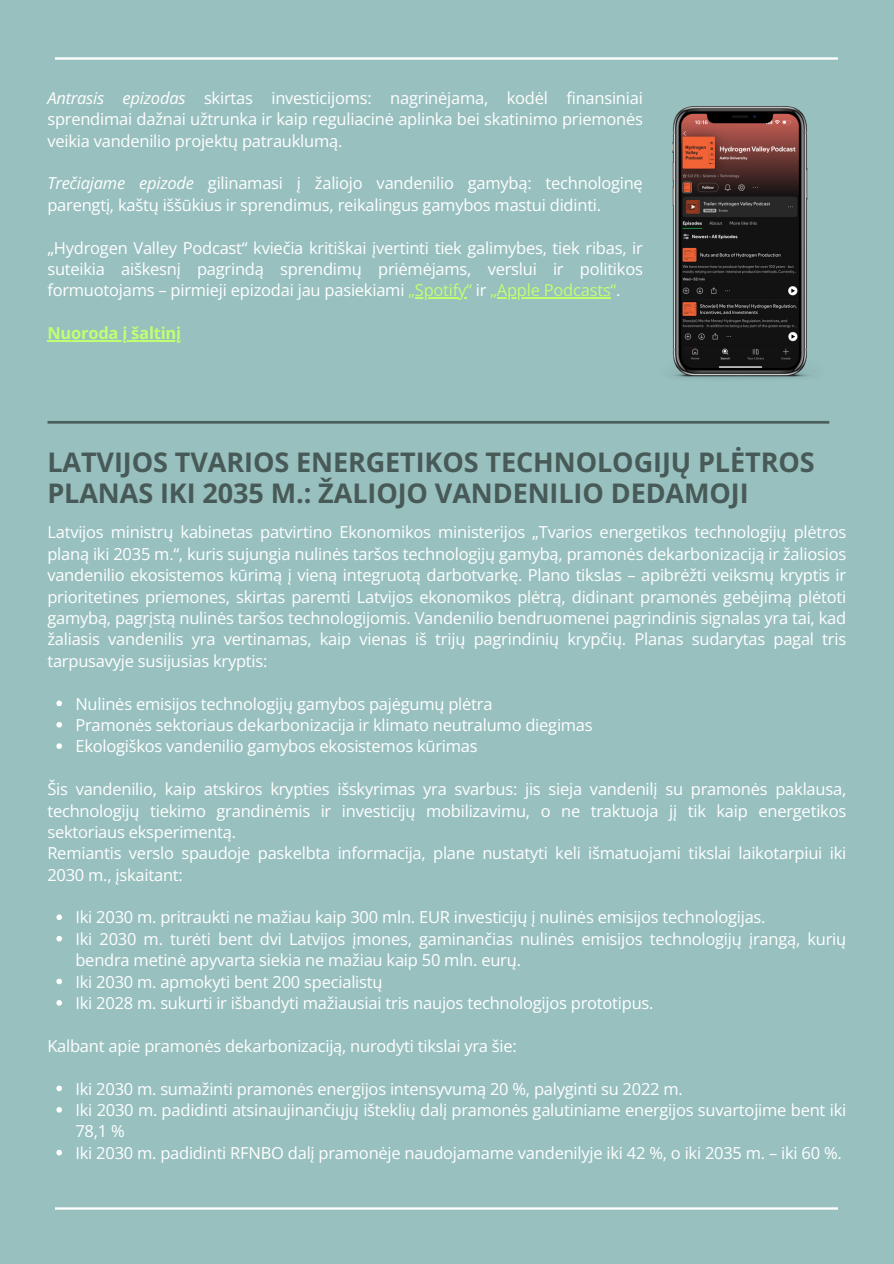
<style>
.page{position:relative;width:894px;height:1264px;background:#fff}
.page>*{position:absolute;margin:0;border:0;box-sizing:border-box;transform-origin:0 0}
.t1{font:700 27px/31.5px "Open Sans";letter-spacing:-.005em;color:#485a57}
.t2{font:16.5px/21.5px "Open Sans";letter-spacing:-.015em;color:#fff}
.t3{font:700 16.5px "Open Sans";letter-spacing:-.015em;color:#c1ff72}
.s1{font-style:italic}
.s2{color:#c1ff72}
</style>
<div class="page">
<div style="left:0;top:0;width:893px;height:1263px;background:#98c0bf"></div>
<img style="left:55px;top:57px;width:781px;height:2px">
<img style="left:55px;top:1207px;width:781px;height:2px">
<img style="left:672px;top:107px;width:139px;height:271px">
<hr style="left:415px;top:297px;width:51px;height:2px;background:#c1ff72">
<hr style="left:496px;top:297px;width:114px;height:2px;background:#c1ff72">
<hr style="left:47px;top:340px;width:134px;height:1px;background:#c1ff72">
<svg style="left:56px;top:700px;width:6px;height:6px"></svg>
<svg style="left:56px;top:722px;width:6px;height:5px"></svg>
<svg style="left:56px;top:743px;width:6px;height:6px"></svg>
<svg style="left:56px;top:914px;width:6px;height:6px"></svg>
<svg style="left:56px;top:936px;width:6px;height:5px"></svg>
<svg style="left:56px;top:978px;width:6px;height:6px"></svg>
<svg style="left:56px;top:1000px;width:6px;height:5px"></svg>
<svg style="left:56px;top:1085px;width:6px;height:6px"></svg>
<svg style="left:56px;top:1107px;width:6px;height:5px"></svg>
<svg style="left:56px;top:1149px;width:6px;height:6px"></svg>
<p class="t2" style="left:47px;top:87px;width:597px;text-align:justify"><span class="s1">Antrasis epizodas</span> skirtas investicijoms: nagrinėjama, kodėl finansiniai sprendimai dažnai užtrunka ir kaip reguliacinė aplinka bei skatinimo priemonės veikia vandenilio projektų patrauklumą.</p>
<p class="t2" style="left:47px;top:172px;width:597px"><span class="s1">Trečiajame epizode</span> gilinamasi į žaliojo vandenilio gamybą: technologinę parengtį, kaštų iššūkius ir sprendimus, reikalingus gamybos mastui didinti.</p>
<p class="t2" style="left:47px;top:236px;width:597px;text-align:justify">„Hydrogen Valley Podcast“ kviečia kritiškai įvertinti tiek galimybes, tiek ribas, ir suteikia aiškesnį pagrindą sprendimų priėmėjams, verslui ir politikos formuotojams – pirmieji epizodai jau pasiekiami <span class="s2">„Spotify“</span> ir <span class="s2">„Apple Podcasts“</span>.</p>
<p class="t3" style="left:47px;top:321px;width:135px">Nuoroda į šaltinį</p>
<h1 class="t1" style="left:47px;top:445px;width:768px">LATVIJOS TVARIOS ENERGETIKOS TECHNOLOGIJŲ PLĖTROS<br>PLANAS IKI 2035 M.: ŽALIOJO VANDENILIO DEDAMOJI</h1>
<p class="t2" style="left:47px;top:521px;width:800px;text-align:justify">Latvijos ministrų kabinetas patvirtino Ekonomikos ministerijos „Tvarios energetikos technologijų plėtros planą iki 2035 m.“, kuris sujungia nulinės taršos technologijų gamybą, pramonės dekarbonizaciją ir žaliosios vandenilio ekosistemos kūrimą į vieną integruotą darbotvarkę. Plano tikslas – apibrėžti veiksmų kryptis ir prioritetines priemones, skirtas paremti Latvijos ekonomikos plėtrą, didinant pramonės gebėjimą plėtoti gamybą, pagrįstą nulinės taršos technologijomis. Vandenilio bendruomenei pagrindinis signalas yra tai, kad žaliasis vandenilis yra vertinamas, kaip vienas iš trijų pagrindinių krypčių. Planas sudarytas pagal tris tarpusavyje susijusias kryptis:</p>
<p class="t2" style="left:75px;top:692px;width:518px">Nulinės emisijos technologijų gamybos pajėgumų plėtra<br>Pramonės sektoriaus dekarbonizacija ir klimato neutralumo diegimas<br>Ekologiškos vandenilio gamybos ekosistemos kūrimas</p>
<p class="t2" style="left:47px;top:778px;width:800px">Šis vandenilio, kaip atskiros krypties išskyrimas yra svarbus: jis sieja vandenilį su pramonės paklausa, technologijų tiekimo grandinėmis ir investicijų mobilizavimu, o ne traktuoja jį tik kaip energetikos sektoriaus eksperimentą.<br>Remiantis verslo spaudoje paskelbta informacija, plane nustatyti keli išmatuojami tikslai laikotarpiui iki 2030 m., įskaitant:</p>
<p class="t2" style="left:75px;top:906px;width:772px">Iki 2030 m. pritraukti ne mažiau kaip 300 mln. EUR investicijų į nulinės emisijos technologijas.<br>Iki 2030 m. turėti bent dvi Latvijos įmones, gaminančias nulinės emisijos technologijų įrangą, kurių bendra metinė apyvarta siekia ne mažiau kaip 50 mln. eurų.<br>Iki 2030 m. apmokyti bent 200 specialistų<br>Iki 2028 m. sukurti ir išbandyti mažiausiai tris naujos technologijos prototipus.</p>
<p class="t2" style="left:47px;top:1034px;width:471px">Kalbant apie pramonės dekarbonizaciją, nurodyti tikslai yra šie:</p>
<p class="t2" style="left:75px;top:1077px;width:772px">Iki 2030 m. sumažinti pramonės energijos intensyvumą 20 %, palyginti su 2022 m.<br>Iki 2030 m. padidinti atsinaujinančiųjų išteklių dalį pramonės galutiniame energijos suvartojime bent iki 78,1 %<br>Iki 2030 m. padidinti RFNBO dalį pramonėje naudojamame vandenilyje iki 42 %, o iki 2035 m. – iki 60 %.</p>
</div>
